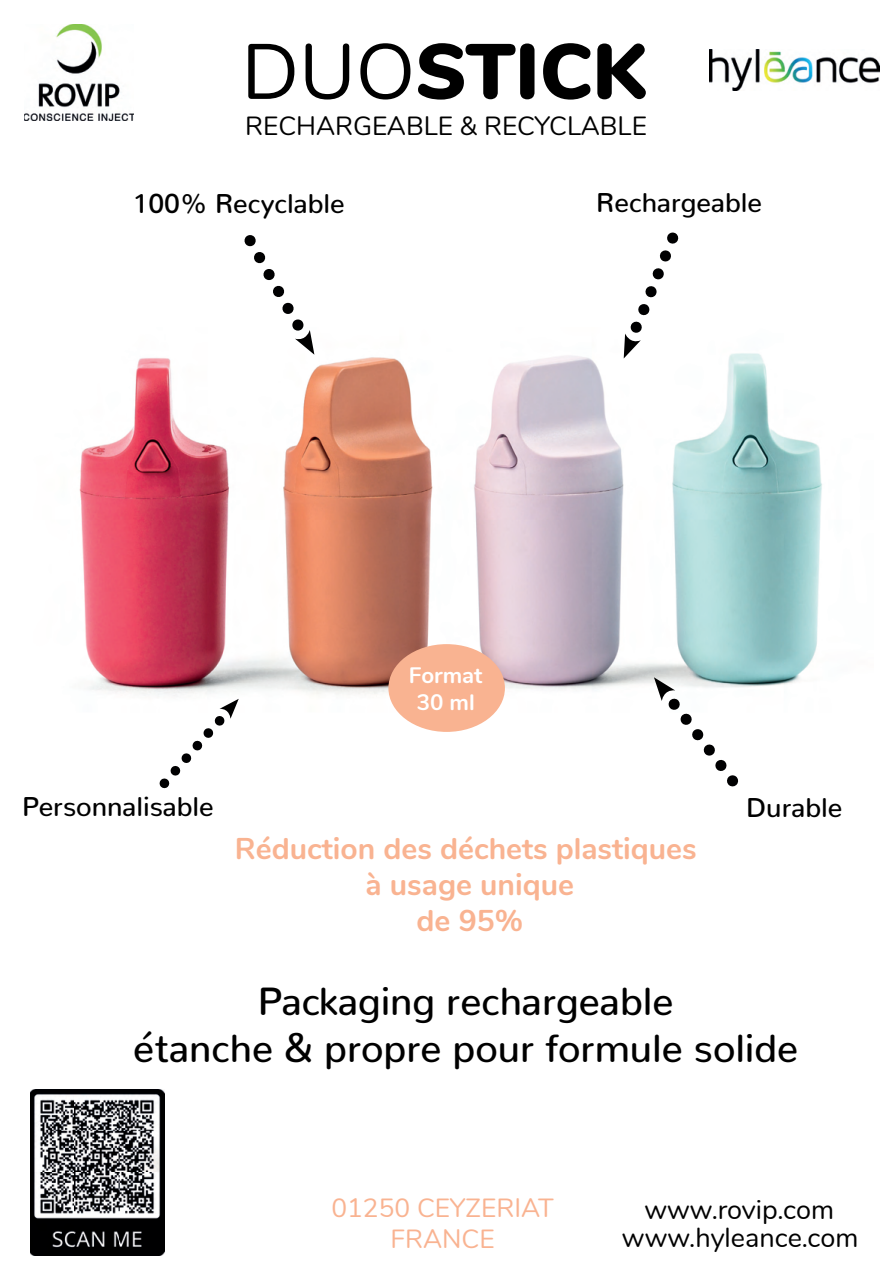
<style>
.page{position:relative;width:893px;height:1263px;background:#fff}
.page>*{position:absolute;margin:0;border:0;box-sizing:border-box;transform-origin:0 0}
.t1{font:900 78px "Nunito";color:#000}
.t2{font:500 39px/46.8px "Nunito";color:#000;text-align:center}
.t3{font:700 30px/36px "Nunito";color:#f9b391;text-align:center}
.t4{font:500 27px "Nunito";color:#000}
.t5{font:27px/28.5px "Nunito";color:#000;text-align:center}
.t6{font:26.25px "Nunito";color:#000}
.t7{font:26.25px/31.5px "Nunito";color:#f9b391;text-align:center}
.t8{font:700 22.35px/26.8px "Nunito";color:#fff;text-align:center}
.s1{font-weight:400}
</style>
<div class="page">
<img style="left:24px;top:24px;width:110px;height:96px">
<img style="left:710px;top:50px;width:170px;height:40px">
<img style="left:79px;top:353px;width:743px;height:379px">
<div style="left:388px;top:644px;width:117px;height:88px;background:#f9b391;border-radius:50%"></div>
<svg style="left:159px;top:699px;width:80px;height:90px"></svg>
<svg style="left:244px;top:235px;width:70px;height:120px"></svg>
<svg style="left:659px;top:250px;width:12px;height:12px"></svg>
<svg style="left:667px;top:232px;width:12px;height:12px"></svg>
<svg style="left:624px;top:268px;width:40px;height:90px"></svg>
<svg style="left:654px;top:677px;width:85px;height:110px"></svg>
<img style="left:30px;top:1089px;width:134px;height:167px">
<h1 class="t1" style="left:242px;top:14px;width:407px"><span class="s1">DUO</span>STICK</h1>
<p class="t6" style="left:245px;top:107px;width:403px">RECHARGEABLE &amp; RECYCLABLE</p>
<p class="t4" style="left:133px;top:180px;width:214px">100% Recyclable</p>
<p class="t4" style="left:596px;top:179px;width:167px">Rechargeable</p>
<p class="t8" style="left:409px;top:661px;width:75px">Format<br>30 ml</p>
<p class="t4" style="left:22px;top:783px;width:193px">Personnalisable</p>
<p class="t4" style="left:746px;top:784px;width:98px">Durable</p>
<p class="t3" style="left:235px;top:828px;width:463px">Réduction des déchets plastiques à usage unique<br>de 95%</p>
<p class="t2" style="left:133px;top:974px;width:667px">Packaging rechargeable<br>étanche &amp; propre pour formule solide</p>
<p class="t7" style="left:331px;top:1190px;width:224px">01250 CEYZERIAT<br>FRANCE</p>
<p class="t5" style="left:622px;top:1193px;width:238px">www.rovip.com www.hyleance.com</p>
</div>
